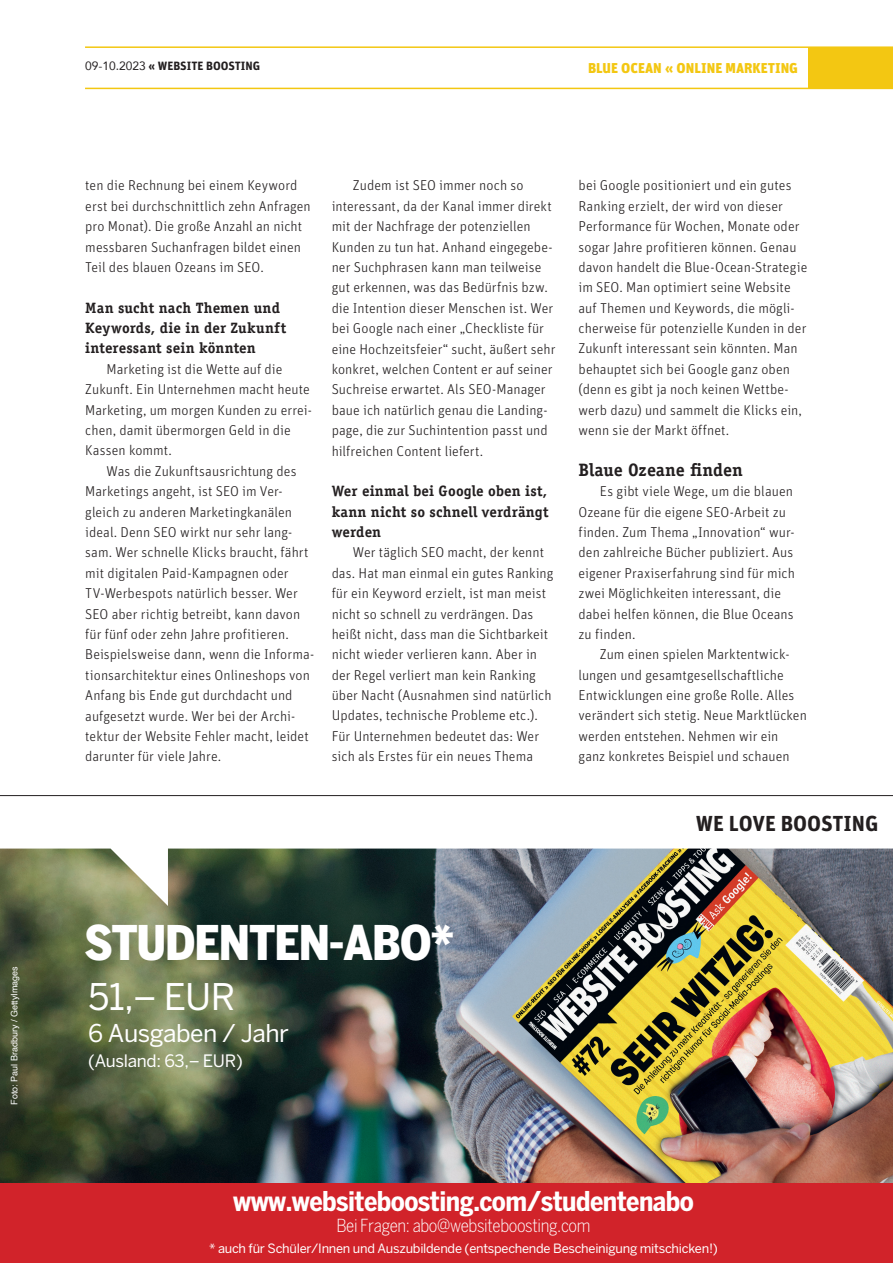
<style>
.page{position:relative;width:893px;height:1263px;background:#fff}
.page>*{position:absolute;margin:0;border:0;box-sizing:border-box;transform-origin:0 0}
.t1{font:900 condensed 47.4px "Benton Sans";letter-spacing:-.02em;color:#fff}
.t2{font:36.45px "Benton Sans";color:#fff}
.t3{font:700 condensed 27.15px "Benton Sans";letter-spacing:-.02em;color:#fff}
.t4{font:24.3px "Benton Sans";letter-spacing:-.02em;color:#fff}
.t5{font:700 21.75px "Unit";color:#231f20}
.t6{font:700 18px "Officina Serif Std";letter-spacing:-.005em;color:#231f20}
.t7{font:300 condensed 17.85px "Benton Sans";letter-spacing:-.02em;color:#fff}
.t8{font:16.95px "Benton Sans";letter-spacing:-.02em;color:#fff}
.t9{font:700 15px/20.4px "Officina Serif Std";letter-spacing:.01em;color:#231f20;text-align:justify}
.t10{font:300 14.25px/20.4px "Unit";letter-spacing:.005em;color:#231f20}
.t11{font:900 14.25px "Unit";color:#f3c712}
.t12{font:12.75px "Benton Sans";letter-spacing:-.02em;color:#fff}
.t13{font:700 12px "Unit";color:#231f20}
.t14{font:9px "Helvetica";color:#fff}
.s1{font-family:"Avenir";font-weight:400}
</style>
<div class="page">
<div style="left:808px;top:47px;width:85px;height:41px;background:#f3c712"></div>
<hr style="left:85px;top:46px;width:808px;height:2px;background:#f3c712">
<hr style="left:85px;top:88px;width:808px;height:1px;background:#f3c712">
<img style="left:0;top:906px;width:893px;height:277px">
<img style="left:0;top:848px;width:893px;height:58px">
<div style="left:0;top:1183px;width:893px;height:80px;background:#d1232a"></div>
<hr style="left:0;top:795px;width:893px;height:1px;background:#231f20">
<p class="t14" style="left:7px;top:1105px;width:140px;rotate:-90deg">Foto: Paul Bradbury / GettyImages</p>
<p class="t13" style="left:85px;top:59px;width:177px"><span class="s1">09-10.2023</span> « WEBSITE BOOSTING</p>
<p class="t11" style="left:588px;top:59px;width:211px">BLUE OCEAN « ONLINE MARKETING</p>
<p class="t10" style="left:85px;top:175px;width:227px">ten die Rechnung bei einem Keyword erst bei durchschnittlich zehn Anfragen pro Monat). Die große Anzahl an nicht messbaren Suchanfragen bildet einen Teil des blauen Ozeans im SEO.</p>
<p class="t9" style="left:85px;top:297px;width:202px;text-align:left">Man sucht nach Themen und<br>Keywords, die in der Zukunft interessant sein könnten</p>
<p class="t10" style="left:85px;top:359px;width:228px;text-indent:21px">Marketing ist die Wette auf die<br>Zukunft. Ein Unternehmen macht heute<br>Marketing, um morgen Kunden zu errei&shy;chen, damit übermorgen Geld in die<br>Kassen kommt.</p>
<p class="t10" style="left:85px;top:461px;width:230px;text-indent:21px">Was die Zukunftsausrichtung des Marketings angeht, ist SEO im Ver&shy;gleich zu anderen Marketingkanälen ideal. Denn SEO wirkt nur sehr lang&shy;sam. Wer schnelle Klicks braucht, fährt mit digitalen Paid-Kampagnen oder TV-Werbespots natürlich besser. Wer SEO aber richtig betreibt, kann davon für fünf oder zehn Jahre profitieren.<br>Beispielsweise dann, wenn die Informa&shy;tionsarchitektur eines Onlineshops von Anfang bis Ende gut durchdacht und aufgesetzt wurde. Wer bei der Archi&shy;tektur der Website Fehler macht, leidet darunter für viele Jahre.</p>
<p class="t10" style="left:332px;top:175px;width:225px;text-indent:21px">Zudem ist SEO immer noch so interessant, da der Kanal immer direkt mit der Nachfrage der potenziellen Kunden zu tun hat. Anhand eingegebe&shy;ner Suchphrasen kann man teilweise gut erkennen, was das Bedürfnis bzw. die Intention dieser Menschen ist. Wer bei Google nach einer „Checkliste für eine Hochzeitsfeier“ sucht, äußert sehr konkret, welchen Content er auf seiner Suchreise erwartet. Als SEO-Manager baue ich natürlich genau die Landing&shy;page, die zur Suchintention passt und hilfreichen Content liefert.</p>
<p class="t9" style="left:332px;top:481px;width:219px">Wer einmal bei Google oben ist, kann nicht so schnell verdrängt werden</p>
<p class="t10" style="left:332px;top:542px;width:223px;text-indent:21px">Wer täglich SEO macht, der kennt das. Hat man einmal ein gutes Ranking für ein Keyword erzielt, ist man meist nicht so schnell zu verdrängen. Das heißt nicht, dass man die Sichtbarkeit nicht wieder verlieren kann. Aber in der Regel verliert man kein Ranking über Nacht (Ausnahmen sind natürlich Updates, technische Probleme etc.).<br>Für Unternehmen bedeutet das: Wer sich als Erstes für ein neues Thema</p>
<p class="t10" style="left:578px;top:175px;width:230px">bei Google positioniert und ein gutes Ranking erzielt, der wird von dieser Performance für Wochen, Monate oder sogar Jahre profitieren können. Genau davon handelt die Blue-Ocean-Strategie im SEO. Man optimiert seine Website auf Themen und Keywords, die mögli&shy;cherweise für potenzielle Kunden in der Zukunft interessant sein könnten. Man behauptet sich bei Google ganz oben (denn es gibt ja noch keinen Wettbe&shy;werb dazu) und sammelt die Klicks ein, wenn sie der Markt öffnet.</p>
<p class="t6" style="left:578px;top:458px;width:166px">Blaue Ozeane finden</p>
<p class="t10" style="left:578px;top:481px;width:218px;text-indent:21px">Es gibt viele Wege, um die blauen Ozeane für die eigene SEO-Arbeit zu finden. Zum Thema „Innovation“ wur&shy;den zahlreiche Bücher publiziert. Aus eigener Praxiserfahrung sind für mich zwei Möglichkeiten interessant, die dabei helfen können, die Blue Oceans zu finden.</p>
<p class="t10" style="left:578px;top:644px;width:230px;text-indent:21px">Zum einen spielen Marktentwick&shy;lungen und gesamtgesellschaftliche Entwicklungen eine große Rolle. Alles verändert sich stetig. Neue Marktlücken werden entstehen. Nehmen wir ein ganz konkretes Beispiel und schauen</p>
<h3 class="t5" style="left:696px;top:810px;width:184px">WE LOVE BOOSTING</h3>
<h1 class="t1" style="left:84px;top:915px;width:372px">STUDENTEN-ABO*</h1>
<h2 class="t2" style="left:88px;top:975px;width:149px">51,– EUR</h2>
<h3 class="t4" style="left:88px;top:1018px;width:202px">6 Ausgaben / Jahr</h3>
<p class="t8" style="left:88px;top:1051px;width:156px">(Ausland: 63,– EUR)</p>
<h3 class="t3" style="left:233px;top:1185px;width:462px">www.websiteboosting.com/studentenabo</h3>
<p class="t7" style="left:336px;top:1215px;width:255px">Bei Fragen: abo@websiteboosting.com</p>
<p class="t12" style="left:209px;top:1240px;width:510px">* auch für Schüler/Innen und Auszubildende (entspechende Bescheinigung mitschicken!)</p>
</div>
